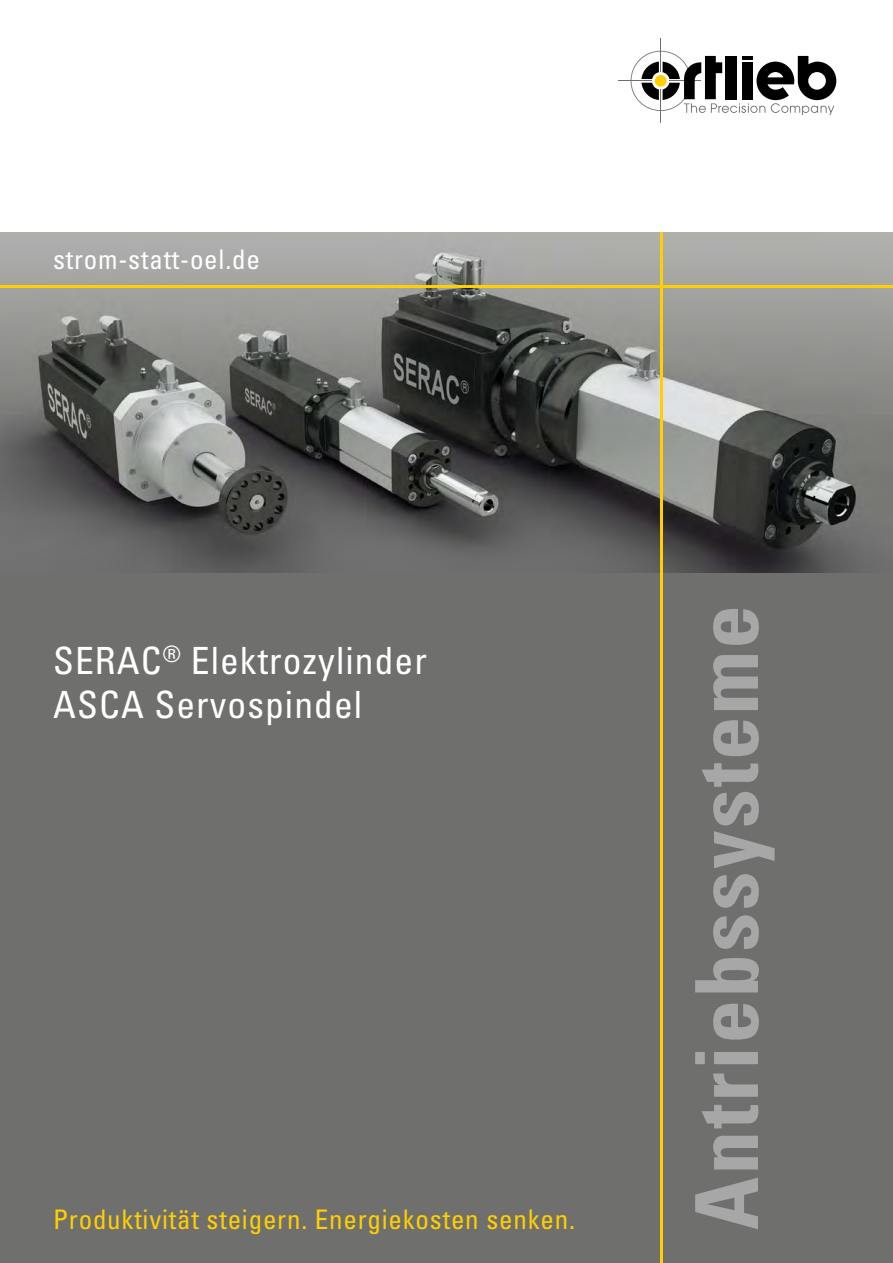
<style>
.page{position:relative;width:893px;height:1263px;background:#fff}
.page>*{position:absolute;margin:0;border:0;box-sizing:border-box;transform-origin:0 0}
.t1{font:700 condensed 87px "Univers";letter-spacing:.03em;color:#a7a7a8}
.t2{font:condensed 37.5px/44px "Univers";letter-spacing:.03em;color:#fff}
.t3{font:condensed 27px "Univers";letter-spacing:.03em;color:#ffcf00}
.t4{font:condensed 27px "Univers";letter-spacing:.03em;color:#fff}
</style>
<div class="page">
<div style="left:0;top:563px;width:893px;height:700px;background:#6f6f6e"></div>
<img style="left:0;top:232px;width:893px;height:340px">
<hr style="left:660px;top:90px;width:1px;height:33px;background:#6f6f6e">
<hr style="left:660px;top:39px;width:1px;height:33px;background:#6f6f6e">
<hr style="left:619px;top:80px;width:33px;height:1px;background:#6f6f6e">
<svg style="left:631px;top:51px;width:205px;height:64px"></svg>
<hr style="left:660px;top:232px;width:2px;height:1031px;background:#ffcf00">
<hr style="left:0;top:286px;width:893px;height:2px;background:#ffcf00">
<p class="t4" style="left:53px;top:242px;width:208px">strom-statt-oel.de</p>
<h2 class="t2" style="left:53px;top:638px;width:375px">SERAC<sup>®</sup> Elektrozylinder<br>ASCA Servospindel</h2>
<p class="t3" style="left:53px;top:1202px;width:523px">Produktivität steigern. Energiekosten senken.</p>
<h1 class="t1" style="left:674px;top:1230px;width:626px;rotate:-90deg">Antriebssysteme</h1>
</div>
